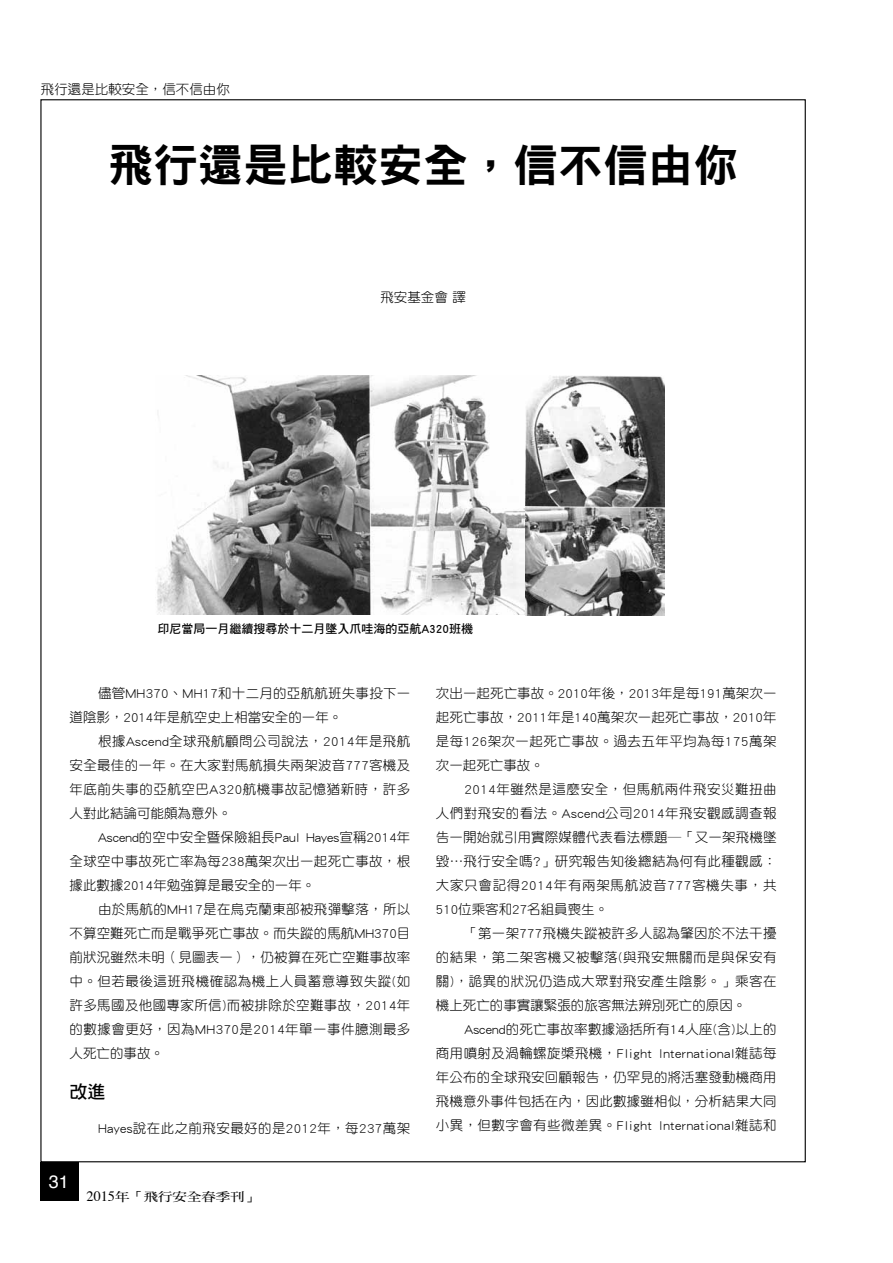
<style>
.page{position:relative;width:893px;height:1263px;background:#fff}
.page>*{position:absolute;margin:0;border:0;box-sizing:border-box;transform-origin:0 0}
.t1{font:45px "DF Hei Std W9";color:#000}
.t2{font:18px "Helvetica";color:#fff}
.t3{font:18px "DF Hei Std W7";color:#000}
.t4{font:13.5px/24px "DF Yuan Std W3";letter-spacing:.025em;color:#000;text-align:justify}
.t5{font:13.5px "DF Yuan Std W3";color:#000}
.t6{font:12px "DF Hei Std W7";color:#000}
.t7{font:12px "DF Ming Std W7";color:#000;scale:1.2 1}
.s1{font-family:"Times";font-size:14.25px}
</style>
<div class="page">
<div style="left:40px;top:1162px;width:39px;height:38px;background:#000"></div>
<img style="left:156px;top:376px;width:509px;height:239px">
<p class="t5" style="left:41px;top:82px;width:191px">飛行還是比較安全，信不信由你</p>
<h1 class="t1" style="left:108px;top:140px;width:632px">飛行還是比較安全，信不信由你</h1>
<p class="t4" style="left:380px;top:285px;width:87px">飛安基金會 譯</p>
<p class="t6" style="left:157px;top:622px;width:317px">印尼當局一月繼續搜尋於十二月墜入爪哇海的亞航A320班機</p>
<p class="t4" style="left:70px;top:681px;width:342px;text-indent:28px">儘管MH370、MH17和十二月的亞航航班失事投下一道陰影，2014年是航空史上相當安全的一年。</p>
<p class="t4" style="left:70px;top:729px;width:342px;text-indent:28px">根據Ascend全球飛航顧問公司說法，2014年是飛航安全最佳的一年。在大家對馬航損失兩架波音777客機及年底前失事的亞航空巴A320航機事故記憶猶新時，許多人對此結論可能頗為意外。</p>
<p class="t4" style="left:70px;top:825px;width:342px;text-indent:28px">Ascend的空中安全暨保險組長Paul Hayes宣稱2014年全球空中事故死亡率為每238萬架次出一起死亡事故，根據此數據2014年勉強算是最安全的一年。</p>
<p class="t4" style="left:70px;top:897px;width:342px;text-indent:28px">由於馬航的MH17是在烏克蘭東部被飛彈擊落，所以不算空難死亡而是戰爭死亡事故。而失蹤的馬航MH370目前狀況雖然未明（見圖表一），仍被算在死亡空難事故率中。但若最後這班飛機確認為機上人員蓄意導致失蹤(如許多馬國及他國專家所信)而被排除於空難事故，2014年的數據會更好，因為MH370是2014年單一事件臆測最多人死亡的事故。</p>
<h2 class="t3" style="left:70px;top:1082px;width:37px">改進</h2>
<p class="t4" style="left:98px;top:1116px;width:314px">Hayes說在此之前飛安最好的是2012年，每237萬架</p>
<h2 class="t2" style="left:49px;top:1168px;width:22px">31</h2>
<p class="t7" style="left:87px;top:1190px;width:145px"><span class="s1">2015</span>年「飛行安全春季刊」</p>
<p class="t4" style="left:436px;top:681px;width:342px">次出一起死亡事故。2010年後，2013年是每191萬架次一起死亡事故，2011年是140萬架次一起死亡事故，2010年是每126架次一起死亡事故。過去五年平均為每175萬架次一起死亡事故。</p>
<p class="t4" style="left:436px;top:777px;width:342px;text-indent:28px">2014年雖然是這麼安全，但馬航兩件飛安災難扭曲人們對飛安的看法。Ascend公司2014年飛安觀感調查報告一開始就引用實際媒體代表看法標題─「又一架飛機墜毀…飛行安全嗎?」研究報告知後總結為何有此種觀感：大家只會記得2014年有兩架馬航波音777客機失事，共510位乘客和27名組員喪生。</p>
<p class="t4" style="left:436px;top:921px;width:342px;text-indent:28px">「第一架777飛機失蹤被許多人認為肇因於不法干擾的結果，第二架客機又被擊落(與飛安無關而是與保安有關)，詭異的狀況仍造成大眾對飛安產生陰影。」乘客在機上死亡的事實讓緊張的旅客無法辨別死亡的原因。</p>
<p class="t4" style="left:436px;top:1017px;width:342px;text-indent:28px">Ascend的死亡事故率數據涵括所有14人座(含)以上的商用噴射及渦輪螺旋槳飛機，Flight International雜誌每年公布的全球飛安回顧報告，仍罕見的將活塞發動機商用飛機意外事件包括在內，因此數據雖相似，分析結果大同小異，但數字會有些微差異。Flight International雜誌和</p>
</div>
